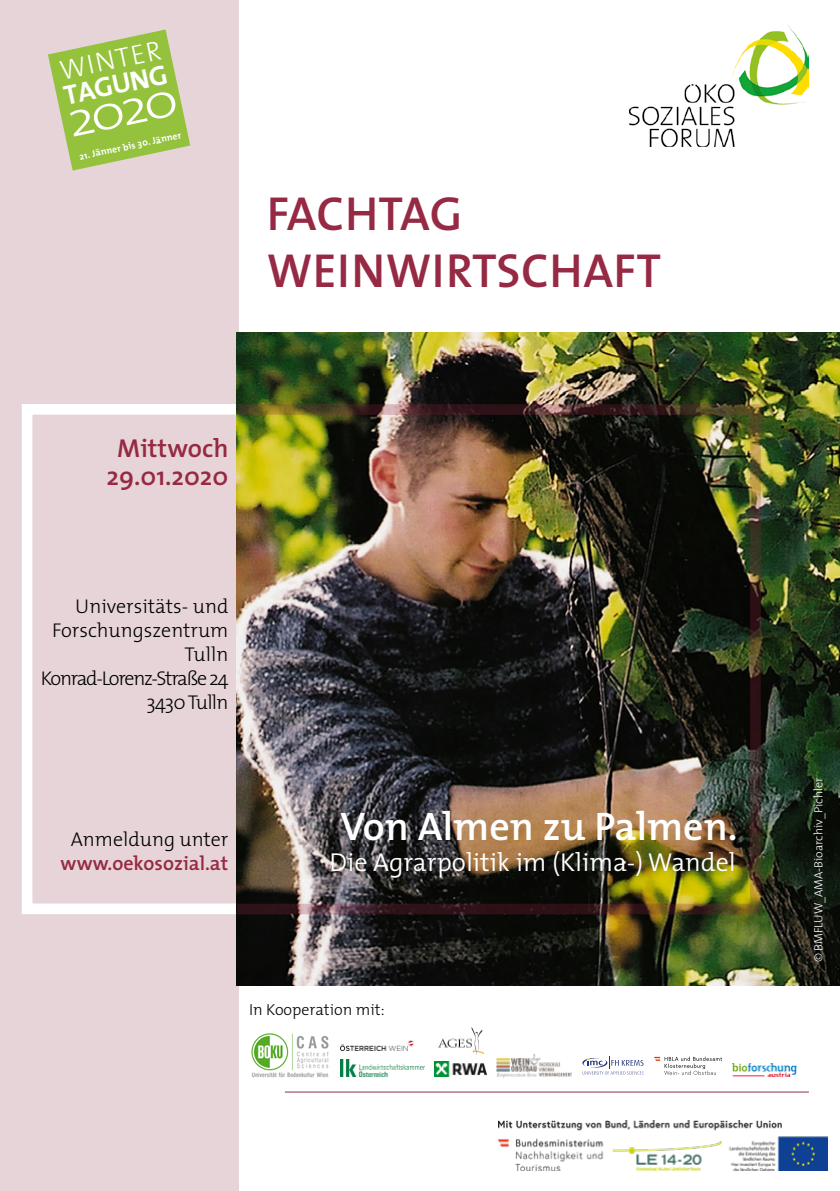
<style>
.page{position:relative;width:840px;height:1191px;background:#fff}
.page>*{position:absolute;margin:0;border:0;box-sizing:border-box;transform-origin:0 0}
.t1{font:300 48.2px "The Mix";color:#fff;scale:1.19 1}
.t2{font:600 48px/56px "The Mix";letter-spacing:.01em;color:#962943}
.t3{font:600 40px "The Mix";color:#fff}
.t4{font:300 27.8px "The Mix";color:#fff}
.t5{font:700 27.8px "The Mix";color:#fff}
.t6{font:300 26px "The Mix";color:#fff}
.t7{font:600 26px/28px "The Mix";color:#962943;text-align:center}
.t8{font:300 20px/24px "The Mix";color:#000;text-align:right}
.t9{font:600 20px "The Mix";color:#962943}
.t10{font:300 16px "The Mix";color:#000}
.t11{font:300 12px "The Mix";color:#fff}
.t12{font:700 9.6px "The Mix";color:#fff}
</style>
<div class="page">
<div style="left:0;top:0;width:238px;height:1191px;background:#e6d4d8"></div>
<svg style="left:22px;top:398px;width:215px;height:521px"></svg>
<img style="left:237px;top:333px;width:602px;height:652px">
<hr style="left:285px;top:1091px;width:523px;height:1px;background:#8a3345">
<img style="left:629px;top:25px;width:179px;height:121px">
<svg style="left:48px;top:29px;width:142px;height:141px"></svg>
<img style="left:498px;top:1120px;width:329px;height:50px">
<img style="left:226px;top:399px;width:539px;height:517px">
<img style="left:251px;top:1033px;width:78px;height:45px">
<img style="left:340px;top:1059px;width:84px;height:17px">
<img style="left:438px;top:1027px;width:45px;height:27px">
<img style="left:496px;top:1054px;width:75px;height:23px">
<img style="left:732px;top:1063px;width:63px;height:13px">
<img style="left:340px;top:1040px;width:73px;height:10px">
<svg style="left:582px;top:1056px;width:61px;height:18px"></svg>
<svg style="left:654px;top:1056px;width:67px;height:19px"></svg>
<img style="left:434px;top:1062px;width:52px;height:14px">
<h3 class="t4" style="left:55px;top:48px;width:105px;rotate:-12deg">WINTER</h3>
<h3 class="t5" style="left:59px;top:73px;width:107px;rotate:-12deg">TAGUNG</h3>
<h1 class="t1" style="left:59px;top:82px;width:96px;rotate:-12deg">2020</h1>
<p class="t12" style="left:78px;top:149px;width:105px;rotate:-12deg">21. Jänner bis 30. Jänner</p>
<h2 class="t2" style="left:266px;top:187px;width:396px">FACHTAG<br>WEINWIRTSCHAFT</h2>
<h3 class="t7" style="left:106px;top:434px;width:123px">Mittwoch<br>29.01.2020</h3>
<p class="t8" style="left:41px;top:593px;width:189px">Universitäts- und<br>Forschungszentrum<br>Tulln<br>Konrad-Lorenz-Straße 24<br>3430 Tulln</p>
<p class="t8" style="left:71px;top:827px;width:159px">Anmeldung unter</p>
<p class="t9" style="left:61px;top:850px;width:169px">www.oekosozial.at</p>
<h3 class="t3" style="left:340px;top:801px;width:398px">Von Almen zu Palmen.</h3>
<h3 class="t6" style="left:329px;top:841px;width:408px">Die Agrarpolitik im (Klima-) Wandel</h3>
<p class="t10" style="left:249px;top:996px;width:137px">In Kooperation mit:</p>
<p class="t11" style="left:808px;top:962px;width:186px;rotate:-90deg">© BMFLUW_AMA-Bioarchiv_Pichler</p>
</div>
